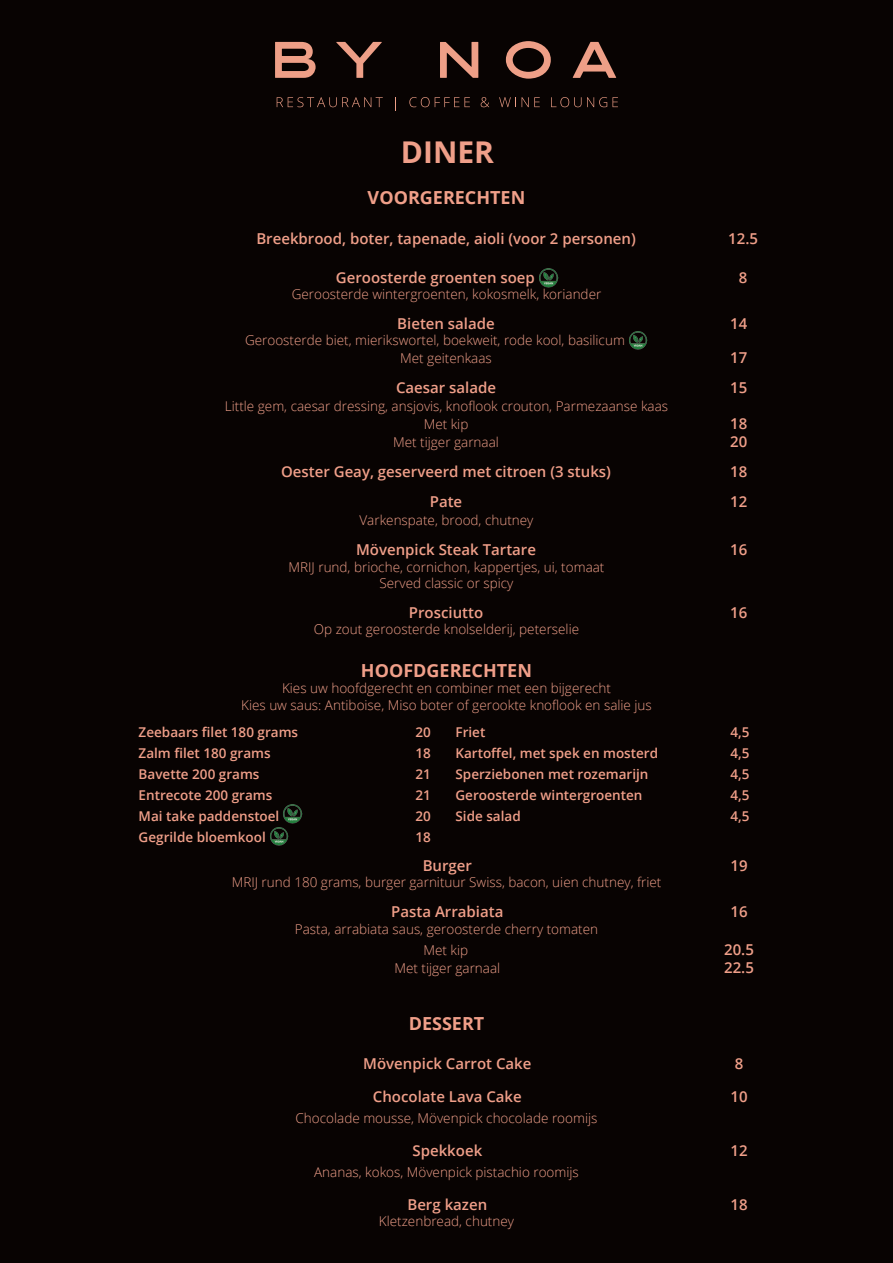
<style>
.page{position:relative;width:893px;height:1263px;background:#080302}
.page>*{position:absolute;margin:0;border:0;box-sizing:border-box;transform-origin:0 0}
.t1{font:700 30px "Open Sans";color:#f09f89}
.t2{font:700 18px "Open Sans";color:#f09f89}
.t3{font:600 15px "Open Sans";color:#f09f89}
.t4{font:300 13.5px/18px "Open Sans";color:#f09f89;text-align:center}
.t5{font:600 13.5px "Open Sans";color:#f09f89}
</style>
<div class="page">
<svg style="left:275px;top:42px;width:41px;height:36px"></svg>
<svg style="left:336px;top:42px;width:46px;height:36px"></svg>
<svg style="left:440px;top:42px;width:38px;height:36px"></svg>
<svg style="left:506px;top:41px;width:45px;height:38px"></svg>
<svg style="left:573px;top:42px;width:43px;height:36px"></svg>
<svg style="left:277px;top:97px;width:106px;height:10px"></svg>
<svg style="left:395px;top:97px;width:1px;height:14px"></svg>
<svg style="left:409px;top:97px;width:61px;height:10px"></svg>
<svg style="left:481px;top:97px;width:8px;height:10px"></svg>
<svg style="left:499px;top:97px;width:17px;height:10px"></svg>
<svg style="left:522px;top:97px;width:18px;height:10px"></svg>
<svg style="left:551px;top:97px;width:67px;height:10px"></svg>
<img style="left:539px;top:268px;width:19px;height:20px">
<img style="left:629px;top:331px;width:19px;height:19px">
<img style="left:283px;top:804px;width:19px;height:20px">
<img style="left:270px;top:827px;width:19px;height:19px">
<h1 class="t1" style="left:401px;top:131px;width:95px">DINER</h1>
<h2 class="t2" style="left:368px;top:185px;width:159px">VOORGERECHTEN</h2>
<p class="t3" style="left:256px;top:228px;width:381px">Breekbrood, boter, tapenade, aioli (voor 2 personen)</p>
<p class="t3" style="left:728px;top:228px;width:31px">12.5</p>
<p class="t3" style="left:336px;top:267px;width:201px">Geroosterde groenten soep</p>
<p class="t3" style="left:739px;top:267px;width:10px">8</p>
<p class="t4" style="left:292px;top:285px;width:311px">Geroosterde wintergroenten, kokosmelk, koriander</p>
<p class="t3" style="left:397px;top:313px;width:99px">Bieten salade</p>
<p class="t3" style="left:730px;top:313px;width:19px">14</p>
<p class="t4" style="left:400px;top:331px;width:226px;text-align:left;text-indent:-155px">Geroosterde biet, mierikswortel, boekweit, rode kool, basilicum<br>Met geitenkaas</p>
<p class="t3" style="left:730px;top:348px;width:19px">17</p>
<p class="t3" style="left:396px;top:378px;width:102px">Caesar salade</p>
<p class="t3" style="left:730px;top:378px;width:19px">15</p>
<p class="t4" style="left:225px;top:397px;width:445px">Little gem, caesar dressing, ansjovis, knoflook crouton, Parmezaanse kaas<br>Met kip</p>
<p class="t3" style="left:730px;top:414px;width:19px">18</p>
<p class="t4" style="left:393px;top:433px;width:107px">Met tijger garnaal</p>
<p class="t3" style="left:730px;top:432px;width:19px">20</p>
<p class="t3" style="left:281px;top:462px;width:331px">Oester Geay, geserveerd met citroen (3 stuks)</p>
<p class="t3" style="left:730px;top:462px;width:19px">18</p>
<p class="t3" style="left:430px;top:492px;width:34px">Pate</p>
<p class="t3" style="left:730px;top:492px;width:19px">12</p>
<p class="t4" style="left:360px;top:511px;width:175px">Varkenspate, brood, chutney</p>
<p class="t3" style="left:356px;top:540px;width:181px">Mövenpick Steak Tartare</p>
<p class="t3" style="left:730px;top:540px;width:19px">16</p>
<p class="t4" style="left:288px;top:558px;width:317px;line-height:16.2px">MRIJ rund, brioche, cornichon, kappertjes, ui, tomaat<br>Served classic or spicy</p>
<p class="t3" style="left:409px;top:602px;width:76px">Prosciutto</p>
<p class="t3" style="left:730px;top:602px;width:19px">16</p>
<p class="t4" style="left:314px;top:620px;width:267px">Op zout geroosterde knolselderij, peterselie</p>
<h2 class="t2" style="left:361px;top:658px;width:173px">HOOFDGERECHTEN</h2>
<p class="t4" style="left:241px;top:680px;width:412px;line-height:16.2px">Kies uw hoofdgerecht en combiner met een bijgerecht<br>Kies uw saus: Antiboise, Miso boter of gerookte knoflook en salie jus</p>
<p class="t5" style="left:139px;top:723px;width:161px">Zeebaars filet 180 grams</p>
<p class="t5" style="left:415px;top:723px;width:17px">20</p>
<p class="t5" style="left:139px;top:744px;width:134px">Zalm filet 180 grams</p>
<p class="t5" style="left:415px;top:744px;width:17px">18</p>
<p class="t5" style="left:139px;top:765px;width:122px">Bavette 200 grams</p>
<p class="t5" style="left:415px;top:765px;width:17px">21</p>
<p class="t5" style="left:139px;top:786px;width:135px">Entrecote 200 grams</p>
<p class="t5" style="left:415px;top:786px;width:17px">21</p>
<p class="t5" style="left:139px;top:807px;width:142px">Mai take paddenstoel</p>
<p class="t5" style="left:415px;top:807px;width:17px">20</p>
<p class="t5" style="left:139px;top:828px;width:129px">Gegrilde bloemkool</p>
<p class="t5" style="left:415px;top:828px;width:17px">18</p>
<p class="t5" style="left:455px;top:723px;width:31px">Friet</p>
<p class="t5" style="left:730px;top:723px;width:21px">4,5</p>
<p class="t5" style="left:455px;top:744px;width:204px">Kartoffel, met spek en mosterd</p>
<p class="t5" style="left:730px;top:744px;width:21px">4,5</p>
<p class="t5" style="left:455px;top:765px;width:194px">Sperziebonen met rozemarijn</p>
<p class="t5" style="left:730px;top:765px;width:21px">4,5</p>
<p class="t5" style="left:455px;top:786px;width:188px">Geroosterde wintergroenten</p>
<p class="t5" style="left:730px;top:786px;width:21px">4,5</p>
<p class="t5" style="left:455px;top:807px;width:67px">Side salad</p>
<p class="t5" style="left:730px;top:807px;width:21px">4,5</p>
<p class="t3" style="left:423px;top:855px;width:51px">Burger</p>
<p class="t3" style="left:730px;top:855px;width:19px">19</p>
<p class="t4" style="left:232px;top:873px;width:431px">MRIJ rund 180 grams, burger garnituur Swiss, bacon, uien chutney, friet</p>
<p class="t3" style="left:391px;top:902px;width:114px">Pasta Arrabiata</p>
<p class="t3" style="left:730px;top:902px;width:19px">16</p>
<p class="t4" style="left:295px;top:918px;width:305px;line-height:21px">Pasta, arrabiata saus, geroosterde cherry tomaten<br>Met kip</p>
<p class="t3" style="left:724px;top:939px;width:31px">20.5</p>
<p class="t4" style="left:394px;top:958px;width:107px">Met tijger garnaal</p>
<p class="t3" style="left:724px;top:957px;width:31px">22.5</p>
<h2 class="t2" style="left:409px;top:1010px;width:77px">DESSERT</h2>
<p class="t3" style="left:363px;top:1053px;width:170px">Mövenpick Carrot Cake</p>
<p class="t3" style="left:735px;top:1053px;width:10px">8</p>
<p class="t3" style="left:373px;top:1086px;width:150px">Chocolate Lava Cake</p>
<p class="t3" style="left:730px;top:1086px;width:19px">10</p>
<p class="t4" style="left:296px;top:1108px;width:303px">Chocolade mousse, Mövenpick chocolade roomijs</p>
<p class="t3" style="left:412px;top:1140px;width:71px">Spekkoek</p>
<p class="t3" style="left:730px;top:1140px;width:19px">12</p>
<p class="t4" style="left:314px;top:1162px;width:266px">Ananas, kokos, Mövenpick pistachio roomijs</p>
<p class="t3" style="left:407px;top:1194px;width:81px">Berg kazen</p>
<p class="t3" style="left:730px;top:1194px;width:19px">18</p>
<p class="t4" style="left:379px;top:1211px;width:137px">Kletzenbread, chutney</p>
</div>
